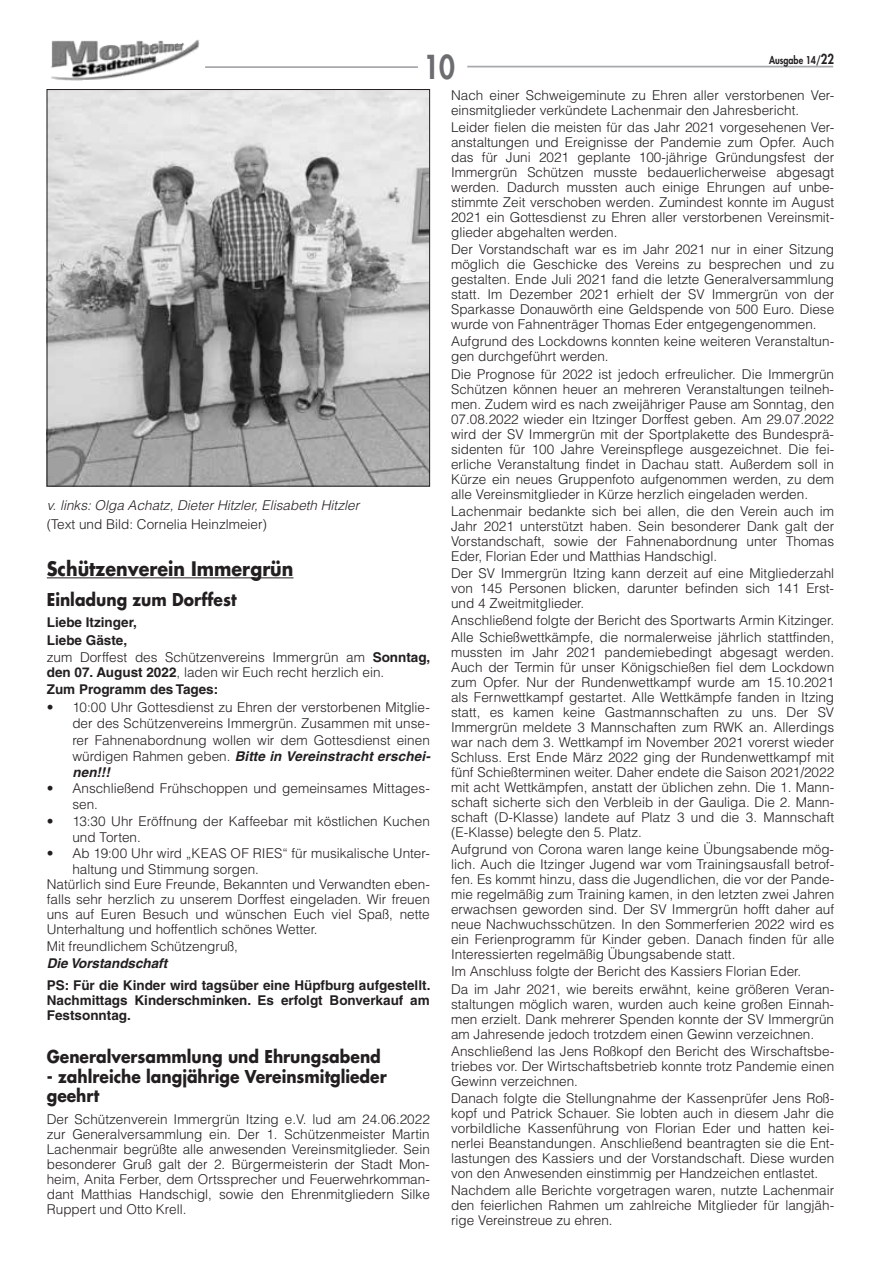
<style>
.page{position:relative;width:881px;height:1263px;background:#fff}
.page>*{position:absolute;margin:0;border:0;box-sizing:border-box;transform-origin:0 0}
.t1{font:800 32.1px "Futura LT";color:#6c6d70;scale:.85 1}
.t2{font:700 19.5px "Futura LT";color:#231f20;scale:.9 1}
.t3{font:700 17.25px/19.5px "Futura LT";color:#231f20;scale:.9 1}
.t4{font:300 13.5px/15px "Helvetica LT";color:#231f20;text-align:justify}
.t5{font:700 13.5px/15px "Helvetica LT";color:#231f20}
.t6{font:italic 300 13.5px "Helvetica LT";color:#231f20}
.t7{font:italic 700 13.5px "Helvetica LT";color:#231f20}
.t8{font:800 10.5px "Futura LT";color:#231f20;scale:.85 1}
.s1{font-size:13.5px}
.s2{font-weight:700}
.s3{font-weight:300}
.s4{font-weight:700;font-style:italic}
</style>
<div class="page">
<img style="left:51px;top:40px;width:148px;height:41px">
<hr style="left:205px;top:66px;width:213px;height:2px;background:#a8a9ad">
<hr style="left:467px;top:66px;width:365px;height:1px;background:#a8a9ad">
<hr style="left:47px;top:577px;width:246px;height:1px;background:#231f20">
<img style="left:49px;top:91px;width:378px;height:393px">
<div style="left:47px;top:89px;width:382px;height:397px;border:1px solid #231f20"></div>
<h1 class="t1" style="left:423px;top:46px;width:39px">10</h1>
<p class="t8" style="left:768px;top:53px;width:78px">Ausgabe 14/<span class="s1">22</span></p>
<p class="t4" style="left:451px;top:88px;width:384px">Nach einer Schweigeminute zu Ehren aller verstorbenen Ver&shy;einsmitglieder verkündete Lachenmair den Jahresbericht.</p>
<p class="t4" style="left:451px;top:120px;width:384px">Leider fielen die meisten für das Jahr 2021 vorgesehenen Ver&shy;anstaltungen und Ereignisse der Pandemie zum Opfer. Auch das für Juni 2021 geplante 100-jährige Gründungsfest der Immergrün Schützen musste bedauerlicherweise abgesagt werden. Dadurch mussten auch einige Ehrungen auf unbe&shy;stimmte Zeit verschoben werden. Zumindest konnte im August 2021 ein Gottesdienst zu Ehren aller verstorbenen Vereinsmit&shy;glieder abgehalten werden.</p>
<p class="t4" style="left:451px;top:242px;width:384px">Der Vorstandschaft war es im Jahr 2021 nur in einer Sitzung möglich die Geschicke des Vereins zu besprechen und zu gestalten. Ende Juli 2021 fand die letzte Generalversammlung statt. Im Dezember 2021 erhielt der SV Immergrün von der Sparkasse Donauwörth eine Geldspende von 500 Euro. Diese wurde von Fahnenträger Thomas Eder entgegengenommen.</p>
<p class="t4" style="left:451px;top:334px;width:384px">Aufgrund des Lockdowns konnten keine weiteren Veranstaltun&shy;gen durchgeführt werden.</p>
<p class="t4" style="left:451px;top:366px;width:384px">Die Prognose für 2022 ist jedoch erfreulicher. Die Immergrün Schützen können heuer an mehreren Veranstaltungen teilneh&shy;men. Zudem wird es nach zweijähriger Pause am Sonntag, den 07.08. 2022 wieder ein Itzinger Dorffest geben. Am 29.07. 2022 wird der SV Immergrün mit der Sportplakette des Bundesprä&shy;sidenten für 100 Jahre Vereinspflege ausgezeichnet. Die fei&shy;erliche Veranstaltung findet in Dachau statt. Außerdem soll in Kürze ein neues Gruppenfoto aufgenommen werden, zu dem alle Vereinsmitglieder in Kürze herzlich eingeladen werden.</p>
<p class="t4" style="left:451px;top:503px;width:384px">Lachenmair bedankte sich bei allen, die den Verein auch im Jahr 2021 unterstützt haben. Sein besonderer Dank galt der Vorstandschaft, sowie der Fahnenabordnung unter Thomas Eder, Florian Eder und Matthias Handschigl.</p>
<p class="t4" style="left:451px;top:565px;width:384px">Der SV Immergrün Itzing kann derzeit auf eine Mitgliederzahl von 145 Personen blicken, darunter befinden sich 141 Erst&shy;und 4 Zweitmitglieder.</p>
<p class="t4" style="left:451px;top:611px;width:384px;line-height:17.1px">Anschließend folgte der Bericht des Sportwarts Armin Kitzinger.<br>Alle Schießwettkämpfe, die normalerweise jährlich stattfinden,</p>
<p class="t4" style="left:451px;top:645px;width:384px;text-align:left">mussten im Jahr 2021 pandemiebedingt abgesagt werden.<br>Auch der Termin für unser Königschießen fiel dem Lockdown zum Opfer. Nur der Rundenwettkampf wurde am 15. 10. 2021 als Fernwettkampf gestartet. Alle Wettkämpfe fanden in Itzing statt, es kamen keine Gastmannschaften zu uns. Der SV Immergrün meldete 3 Mannschaften zum RWK an. Allerdings war nach dem 3. Wettkampf im November 2021 vorerst wieder Schluss. Erst Ende März 2022 ging der Rundenwettkampf mit fünf Schießterminen weiter. Daher endete die Saison 2021/2022 mit acht Wettkämpfen, anstatt der üblichen zehn. Die 1. Mann&shy;schaft sicherte sich den Verbleib in der Gauliga. Die 2. Mann&shy;schaft (D-Klasse) landete auf Platz 3 und die 3. Mannschaft (E-Klasse) belegte den 5. Platz.</p>
<p class="t4" style="left:451px;top:842px;width:384px">Aufgrund von Corona waren lange keine Übungsabende mög&shy;lich. Auch die Itzinger Jugend war vom Trainingsausfall betrof&shy;fen. Es kommt hinzu, dass die Jugendlichen, die vor der Pande&shy;mie regelmäßig zum Training kamen, in den letzten zwei Jahren erwachsen geworden sind. Der SV Immergrün hofft daher auf neue Nachwuchsschützen. In den Sommerferien 2022 wird es ein Ferienprogramm für Kinder geben. Danach finden für alle Interessierten regelmäßig Übungsabende statt.</p>
<p class="t4" style="left:451px;top:963px;width:384px;line-height:17.1px">Im Anschluss folgte der Bericht des Kassiers Florian Eder.<br>Da im Jahr 2021, wie bereits erwähnt, keine größeren Veran-</p>
<p class="t4" style="left:451px;top:996px;width:384px">staltungen möglich waren, wurden auch keine großen Einnah&shy;men erzielt. Dank mehrerer Spenden konnte der SV Immergrün am Jahresende jedoch trotzdem einen Gewinn verzeichnen.</p>
<p class="t4" style="left:451px;top:1043px;width:384px">Anschließend las Jens Roßkopf den Bericht des Wirschaftsbe&shy;triebes vor. Der Wirtschaftsbetrieb konnte trotz Pandemie einen Gewinn verzeichnen.</p>
<p class="t4" style="left:451px;top:1090px;width:384px">Danach folgte die Stellungnahme der Kassenprüfer Jens Roß&shy;kopf und Patrick Schauer. Sie lobten auch in diesem Jahr die vorbildliche Kassenführung von Florian Eder und hatten kei&shy;nerlei Beanstandungen. Anschließend beantragten sie die Ent&shy;lastungen des Kassiers und der Vorstandschaft. Diese wurden von den Anwesenden einstimmig per Handzeichen entlastet.</p>
<p class="t4" style="left:451px;top:1182px;width:384px">Nachdem alle Berichte vorgetragen waren, nutzte Lachenmair den feierlichen Rahmen um zahlreiche Mitglieder für langjäh&shy;rige Vereinstreue zu ehren.</p>
<p class="t6" style="left:47px;top:497px;width:314px">v. links: Olga Achatz, Dieter Hitzler, Elisabeth Hitzler</p>
<p class="t4" style="left:47px;top:517px;width:222px">(Text und Bild: Cornelia Heinzlmeier)</p>
<h2 class="t2" style="left:47px;top:556px;width:275px">Schützenverein Immergrün</h2>
<p class="t3" style="left:47px;top:590px;width:212px">Einladung zum Dorffest</p>
<p class="t4" style="left:47px;top:614px;width:385px;line-height:17.1px;text-align:left"><span class="s2">Liebe Itzinger,<br>Liebe Gäste,<br></span>zum Dorffest des Schützenvereins Immergrün am <span class="s2">Sonntag,</span></p>
<p class="t5" style="left:47px;top:663px;width:336px;line-height:17.1px">den 07. August 2022<span class="s3">, laden wir Euch recht herzlich ein.<br></span>Zum Programm des Tages:</p>
<p class="t4" style="left:72px;top:699px;width:359px;line-height:16.2px;text-indent:-26px">• 10:00 Uhr Gottesdienst zu Ehren der verstorbenen Mitglie&shy;der des Schützenvereins Immergrün. Zusammen mit unse&shy;rer Fahnenabordnung wollen wir dem Gottesdienst einen würdigen Rahmen geben. <span class="s4">Bitte in Vereinstracht erschei&shy;nen!!!</span></p>
<p class="t4" style="left:72px;top:780px;width:359px;line-height:16.2px;text-indent:-26px">• Anschließend Frühschoppen und gemeinsames Mittages&shy;sen.</p>
<p class="t4" style="left:72px;top:812px;width:359px;line-height:16.2px;text-indent:-26px">• 13:30 Uhr Eröffnung der Kaffeebar mit köstlichen Kuchen und Torten.</p>
<p class="t4" style="left:47px;top:845px;width:384px">• Ab 19:00 Uhr wird „KEAS OF RIES“ für musikalische Unter-</p>
<p class="t4" style="left:72px;top:862px;width:185px">haltung und Stimmung sorgen.</p>
<p class="t4" style="left:47px;top:877px;width:384px">Natürlich sind Eure Freunde, Bekannten und Verwandten eben-</p>
<p class="t4" style="left:47px;top:892px;width:384px">falls sehr herzlich zu unserem Dorffest eingeladen. Wir freuen</p>
<p class="t4" style="left:47px;top:907px;width:384px">uns auf Euren Besuch und wünschen Euch viel Spaß, nette</p>
<p class="t4" style="left:47px;top:922px;width:270px">Unterhaltung und hoffentlich schönes Wetter.</p>
<p class="t4" style="left:47px;top:939px;width:193px">Mit freundlichem Schützengruß,</p>
<p class="t7" style="left:47px;top:955px;width:122px">Die Vorstandschaft</p>
<p class="t5" style="left:47px;top:978px;width:385px;text-align:justify">PS: Für die Kinder wird tagsüber eine Hüpfburg aufgestellt.<br>Nachmittags Kinderschminken. Es erfolgt Bonverkauf am Festsonntag.</p>
<p class="t3" style="left:47px;top:1047px;width:372px">Generalversammlung und Ehrungsabend</p>
<p class="t3" style="left:47px;top:1066px;width:379px">- zahlreiche langjährige Vereinsmitglieder geehrt</p>
<p class="t4" style="left:47px;top:1111px;width:384px">Der Schützenverein Immergrün Itzing e.V. lud am 24.06. 2022 zur Generalversammlung ein. Der 1. Schützenmeister Martin Lachenmair begrüßte alle anwesenden Vereinsmitglieder. Sein besonderer Gruß galt der 2. Bürgermeisterin der Stadt Mon&shy;heim, Anita Ferber, dem Ortssprecher und Feuerwehrkomman&shy;dant Matthias Handschigl, sowie den Ehrenmitgliedern Silke Ruppert und Otto Krell.</p>
</div>
